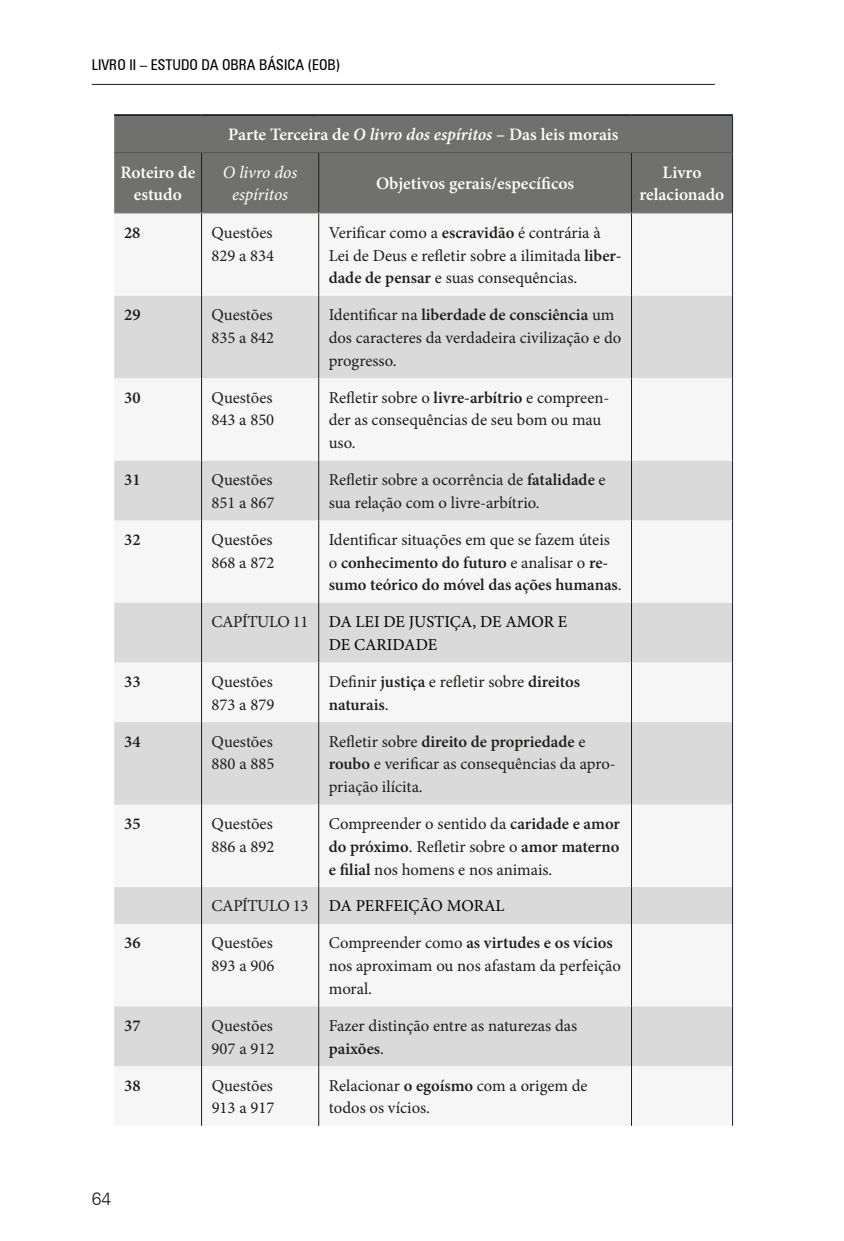
<style>
.page{position:relative;width:844px;height:1241px;background:#fff}
.page>*{position:absolute;margin:0;border:0;box-sizing:border-box;transform-origin:0 0}
.t1{font:600 17.5px/22.8px "Minion Pro";color:#fff;text-align:center}
.t2{font:italic 17.5px/22.8px "Minion Pro";letter-spacing:-.01em;color:#fff;text-align:center}
.t3{font:300 17.5px "Zurich BT";color:#1d1d1b}
.t4{font:16.62px/22.8px "Minion Pro";color:#1d1d1b}
.t5{font:600 16.62px/22.8px "Minion Pro";color:#1d1d1b}
.t6{font:16.62px/22.8px "Minion Pro";letter-spacing:-.01em;color:#000}
.t7{font:16.62px/22.8px "Minion Pro";letter-spacing:.125em;color:#1d1d1b}
.t8{font:condensed 14.88px "Zurich BT";color:#000}
.s1{font-style:italic}
.s2{font-weight:600}
.s3{font-weight:400}
.s4{color:#1d1d1b}
</style>
<div class="page">
<hr style="left:92px;top:84px;width:622px;height:1px;background:#1d1d1b">
<div style="left:114px;top:116px;width:618px;height:96px;background:#70706f"></div>
<div style="left:114px;top:213px;width:618px;height:912px;background:#f6f6f6"></div>
<svg style="left:114px;top:296px;width:618px;height:769px;fill:#f1f1f1"></svg>
<hr style="left:201px;top:153px;width:1px;height:59px;background:#1d1d1b">
<hr style="left:318px;top:153px;width:1px;height:59px;background:#1d1d1b">
<hr style="left:631px;top:153px;width:1px;height:59px;background:#1d1d1b">
<hr style="left:201px;top:213px;width:1px;height:83px;background:#1d1d1b">
<hr style="left:318px;top:213px;width:1px;height:83px;background:#1d1d1b">
<hr style="left:631px;top:213px;width:1px;height:83px;background:#1d1d1b">
<hr style="left:201px;top:296px;width:1px;height:82px;background:#1d1d1b">
<hr style="left:318px;top:296px;width:1px;height:82px;background:#1d1d1b">
<hr style="left:631px;top:296px;width:1px;height:82px;background:#1d1d1b">
<hr style="left:201px;top:378px;width:1px;height:82px;background:#1d1d1b">
<hr style="left:318px;top:378px;width:1px;height:82px;background:#1d1d1b">
<hr style="left:631px;top:378px;width:1px;height:82px;background:#1d1d1b">
<hr style="left:201px;top:460px;width:1px;height:60px;background:#1d1d1b">
<hr style="left:318px;top:460px;width:1px;height:60px;background:#1d1d1b">
<hr style="left:631px;top:460px;width:1px;height:60px;background:#1d1d1b">
<hr style="left:201px;top:520px;width:1px;height:82px;background:#1d1d1b">
<hr style="left:318px;top:520px;width:1px;height:82px;background:#1d1d1b">
<hr style="left:631px;top:520px;width:1px;height:82px;background:#1d1d1b">
<hr style="left:201px;top:602px;width:1px;height:60px;background:#1d1d1b">
<hr style="left:318px;top:602px;width:1px;height:60px;background:#1d1d1b">
<hr style="left:631px;top:602px;width:1px;height:60px;background:#1d1d1b">
<hr style="left:201px;top:662px;width:1px;height:60px;background:#1d1d1b">
<hr style="left:318px;top:662px;width:1px;height:60px;background:#1d1d1b">
<hr style="left:631px;top:662px;width:1px;height:60px;background:#1d1d1b">
<hr style="left:201px;top:722px;width:1px;height:82px;background:#1d1d1b">
<hr style="left:318px;top:722px;width:1px;height:82px;background:#1d1d1b">
<hr style="left:631px;top:722px;width:1px;height:82px;background:#1d1d1b">
<hr style="left:201px;top:804px;width:1px;height:82px;background:#1d1d1b">
<hr style="left:318px;top:804px;width:1px;height:82px;background:#1d1d1b">
<hr style="left:631px;top:804px;width:1px;height:82px;background:#1d1d1b">
<hr style="left:201px;top:886px;width:1px;height:37px;background:#1d1d1b">
<hr style="left:318px;top:886px;width:1px;height:37px;background:#1d1d1b">
<hr style="left:631px;top:886px;width:1px;height:37px;background:#1d1d1b">
<hr style="left:201px;top:923px;width:1px;height:83px;background:#1d1d1b">
<hr style="left:318px;top:923px;width:1px;height:83px;background:#1d1d1b">
<hr style="left:631px;top:923px;width:1px;height:83px;background:#1d1d1b">
<hr style="left:201px;top:1006px;width:1px;height:59px;background:#1d1d1b">
<hr style="left:318px;top:1006px;width:1px;height:59px;background:#1d1d1b">
<hr style="left:631px;top:1006px;width:1px;height:59px;background:#1d1d1b">
<hr style="left:201px;top:1065px;width:1px;height:60px;background:#1d1d1b">
<hr style="left:318px;top:1065px;width:1px;height:60px;background:#1d1d1b">
<hr style="left:631px;top:1065px;width:1px;height:60px;background:#1d1d1b">
<hr style="left:732px;top:213px;width:1px;height:83px;background:#1a1f28">
<hr style="left:732px;top:296px;width:1px;height:82px;background:#1a1f28">
<hr style="left:732px;top:378px;width:1px;height:82px;background:#1a1f28">
<hr style="left:732px;top:460px;width:1px;height:60px;background:#1a1f28">
<hr style="left:732px;top:520px;width:1px;height:82px;background:#1a1f28">
<hr style="left:732px;top:602px;width:1px;height:60px;background:#1a1f28">
<hr style="left:732px;top:662px;width:1px;height:60px;background:#1a1f28">
<hr style="left:732px;top:722px;width:1px;height:82px;background:#1a1f28">
<hr style="left:732px;top:804px;width:1px;height:82px;background:#1a1f28">
<hr style="left:732px;top:886px;width:1px;height:37px;background:#1a1f28">
<hr style="left:732px;top:923px;width:1px;height:83px;background:#1a1f28">
<hr style="left:732px;top:1006px;width:1px;height:59px;background:#1a1f28">
<hr style="left:732px;top:1065px;width:1px;height:60px;background:#1a1f28">
<hr style="left:114px;top:114px;width:87px;height:2px;background:#1a1f28">
<hr style="left:201px;top:114px;width:117px;height:2px;background:#1a1f28">
<hr style="left:318px;top:114px;width:313px;height:2px;background:#1a1f28">
<hr style="left:631px;top:114px;width:101px;height:2px;background:#1a1f28">
<hr style="left:732px;top:116px;width:1px;height:36px;background:#1a1f28">
<hr style="left:732px;top:152px;width:1px;height:61px;background:#1a1f28">
<hr style="left:114px;top:212px;width:87px;height:1px;background:#70706f">
<hr style="left:201px;top:212px;width:117px;height:1px;background:#70706f">
<hr style="left:318px;top:212px;width:313px;height:1px;background:#70706f">
<hr style="left:631px;top:212px;width:101px;height:1px;background:#70706f">
<hr style="left:114px;top:152px;width:87px;height:1px;background:#575756">
<hr style="left:201px;top:152px;width:117px;height:1px;background:#575756">
<hr style="left:318px;top:152px;width:313px;height:1px;background:#575756">
<hr style="left:631px;top:152px;width:101px;height:1px;background:#575756">
<p class="t8" style="left:92px;top:56px;width:250px">LIVRO II – ESTUDO DA OBRA BÁSICA (EOB)</p>
<p class="t1" style="left:228px;top:123px;width:391px">Parte Terceira de <span class="s1">O livro dos espíritos</span> – Das leis morais</p>
<p class="t1" style="left:120px;top:161px;width:76px">Roteiro de estudo</p>
<p class="t2" style="left:223px;top:161px;width:76px">O livro dos espíritos</p>
<p class="t1" style="left:376px;top:172px;width:199px">Objetivos gerais/específicos</p>
<p class="t1" style="left:639px;top:161px;width:86px">Livro relacionado</p>
<p class="t5" style="left:124px;top:221px;width:18px">28</p>
<p class="t4" style="left:211px;top:221px;width:64px">Questões<br>829 a 834</p>
<p class="t4" style="left:328px;top:221px;width:294px">Verificar como a <span class="s2">escravidão</span> é contrária à<br>Lei de Deus e refletir sobre a ilimitada <span class="s2">liber&shy;dade de pensar</span> e suas consequências.</p>
<p class="t5" style="left:124px;top:303px;width:18px">29</p>
<p class="t4" style="left:211px;top:303px;width:64px">Questões<br>835 a 842</p>
<p class="t4" style="left:328px;top:303px;width:294px">Identificar na <span class="s2">liberdade de consciência</span> um dos caracteres da verdadeira civilização e do progresso.</p>
<p class="t5" style="left:124px;top:386px;width:18px">30</p>
<p class="t4" style="left:211px;top:386px;width:64px">Questões<br>843 a 850</p>
<p class="t4" style="left:328px;top:386px;width:282px">Refletir sobre o <span class="s2">livre-arbítrio</span> e compreen&shy;der as consequências de seu bom ou mau uso.</p>
<p class="t5" style="left:124px;top:468px;width:18px">31</p>
<p class="t4" style="left:211px;top:468px;width:64px">Questões<br>851 a 867</p>
<p class="t4" style="left:328px;top:468px;width:278px">Refletir sobre a ocorrência de <span class="s2">fatalidade</span> e sua relação com o livre-arbítrio.</p>
<p class="t5" style="left:124px;top:528px;width:18px">32</p>
<p class="t4" style="left:211px;top:528px;width:64px">Questões<br>868 a 872</p>
<p class="t5" style="left:328px;top:528px;width:294px"><span class="s3">Identificar situações em que se fazem úteis o</span> conhecimento do futuro <span class="s3">e analisar o</span> re&shy;sumo teórico do móvel das ações humanas<span class="s3">.</span></p>
<p class="t6" style="left:328px;top:610px;width:240px;text-indent:-117px"><span class="s4">CAPÍTULO 11</span> DA LEI DE JUSTIÇA, DE AMOR E<br>DE CARIDADE</p>
<p class="t5" style="left:124px;top:670px;width:18px">33</p>
<p class="t4" style="left:211px;top:670px;width:64px">Questões<br>873 a 879</p>
<p class="t5" style="left:328px;top:670px;width:253px"><span class="s3">Definir</span> justiça <span class="s3">e refletir sobre</span> direitos naturais<span class="s3">.</span></p>
<p class="t5" style="left:124px;top:729px;width:18px">34</p>
<p class="t4" style="left:211px;top:730px;width:64px">Questões<br>880 a 885</p>
<p class="t4" style="left:329px;top:730px;width:288px">Refletir sobre <span class="s2">direito de propriedade</span> e <span class="s2">roubo</span> e verificar as consequências da apro&shy;priação ilícita.</p>
<p class="t5" style="left:124px;top:812px;width:18px">35</p>
<p class="t4" style="left:211px;top:812px;width:64px">Questões<br>886 a 892</p>
<p class="t4" style="left:329px;top:812px;width:292px;text-align:justify">Compreender o sentido da <span class="s2">caridade e amor do próximo</span>. Refletir sobre o <span class="s2">amor materno e filial</span> nos homens e nos animais.</p>
<p class="t6" style="left:211px;top:894px;width:294px"><span class="s4">CAPÍTULO 13</span> DA PERFEIÇÃO MORAL</p>
<p class="t5" style="left:124px;top:931px;width:18px">36</p>
<p class="t4" style="left:211px;top:931px;width:64px">Questões<br>893 a 906</p>
<p class="t4" style="left:329px;top:931px;width:293px">Compreender como <span class="s2">as virtudes e os vícios </span>nos aproximam ou nos afastam da perfeição moral.</p>
<p class="t5" style="left:124px;top:1013px;width:18px">37</p>
<p class="t4" style="left:211px;top:1014px;width:64px">Questões<br>907 a 912</p>
<p class="t7" style="left:329px;top:1014px;width:250px">Fazer distinção entre as naturezas das <span class="s2">paixões</span>.</p>
<p class="t5" style="left:124px;top:1073px;width:18px">38</p>
<p class="t4" style="left:211px;top:1073px;width:64px">Questões<br>913 a 917</p>
<p class="t4" style="left:329px;top:1073px;width:260px">Relacionar <span class="s2">o egoísmo</span> com a origem de todos os vícios.</p>
<p class="t3" style="left:92px;top:1188px;width:21px">64</p>
</div>
